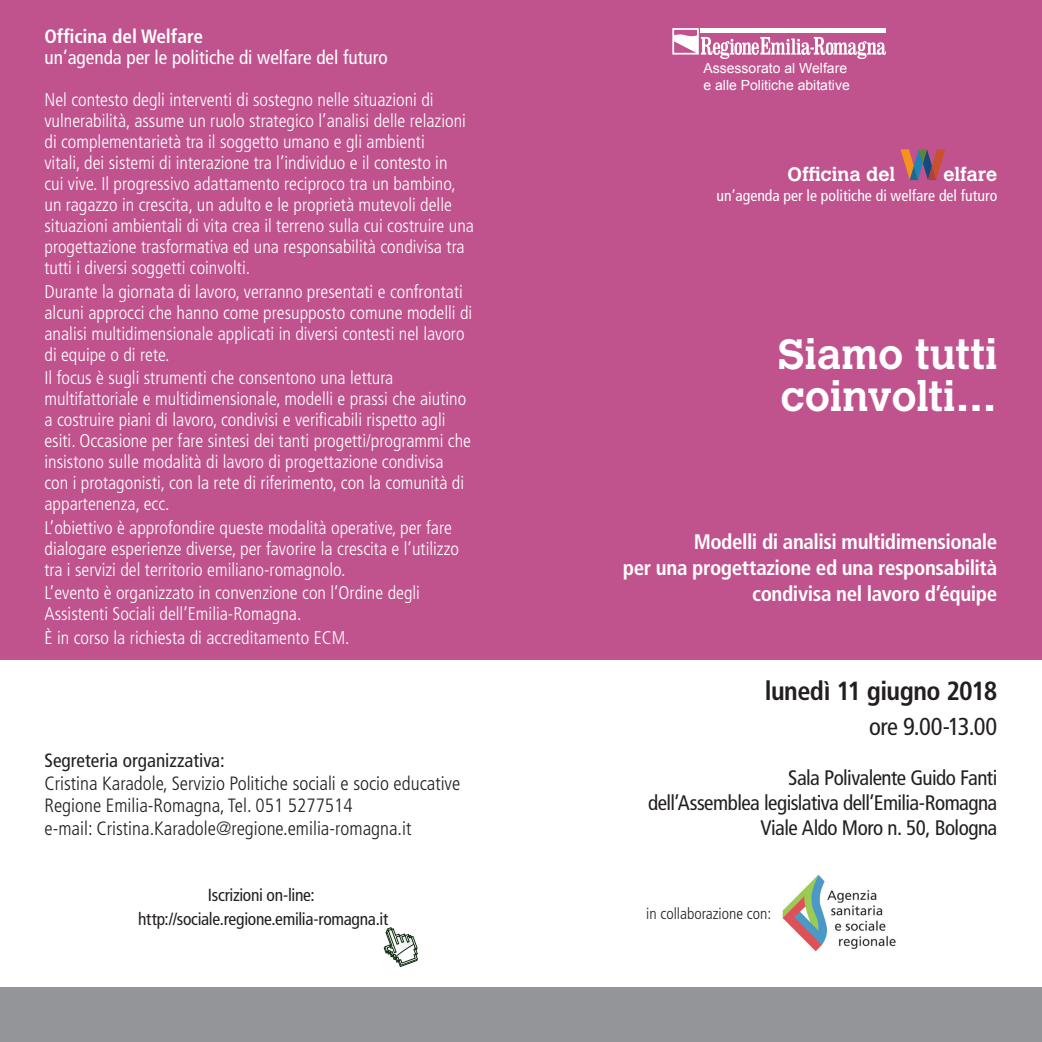
<style>
.page{position:relative;width:1042px;height:1042px;background:#fff}
.page>*{position:absolute;margin:0;border:0;box-sizing:border-box;transform-origin:0 0}
.Cover-Aperture_Cover{font:700 42px "Calvert MT Std";letter-spacing:-.005em;color:#fff}
.Cover-Aperture_Cover-2{font:700 condensed 26.25px "Frutiger LT Std";letter-spacing:-.02em;color:#231f20}
.Cover-Aperture_Cover-3{font:condensed 24.5px "Frutiger LT Std";letter-spacing:-.025em;color:#231f20}
.Cover-Aperture_Cover-4{font:700 condensed 21px/26.2px "Frutiger LT Std";letter-spacing:-.02em;color:#fff;text-align:right}
.Cover-Aperture_Cover-5{font:condensed 21px "Frutiger LT Std";letter-spacing:-.025em;color:#231f20}
.intervento{font:300 condensed 19.25px "Frutiger LT Std";color:#231f20}
.intervento-2{font:condensed 19.25px "Frutiger LT Std";color:#fff}
.intervento-3{font:condensed 19.25px "Frutiger LT Std";color:#231f20}
.intervento-4{font:700 condensed 19.25px "Frutiger LT Std";color:#fff}
.t1{font:700 19.25px "Calvert MT Std";color:#fff}
.intervento-5{font:300 condensed 18.38px/21px "Frutiger LT Std";color:#fff}
.Cover-Aperture_Cover-6{font:condensed 17.5px "Frutiger LT Std";letter-spacing:-.015em;color:#231f20}
.intervento-6{font:condensed 15.75px "Frutiger LT Std";color:#fff}
.intervento-7{font:300 condensed 15.75px "Frutiger LT Std";color:#231f20}
.t2{font:14px "Arial";color:#fff}
</style>
<div class="page">
<div style="left:0;top:0;width:1042px;height:660px;background:#c0538e"></div>
<div style="left:0;top:987px;width:1042px;height:55px;background:#939598"></div>
<svg style="left:672px;top:28px;width:214px;height:31px"></svg>
<svg style="left:383px;top:927px;width:35px;height:40px"></svg>
<svg style="left:900px;top:149px;width:45px;height:31px"></svg>
<img style="left:782px;top:874px;width:114px;height:77px">
<p class="intervento-4" style="left:44px;top:25px;width:160px">Officina del Welfare</p>
<p class="intervento-2" style="left:44px;top:46px;width:345px">un’agenda per le politiche di welfare del futuro</p>
<p class="intervento-5" style="left:44px;top:89px;width:431px">Nel contesto degli interventi di sostegno nelle situazioni di vulnerabilità, assume un ruolo strategico l’analisi delle relazioni di complementarietà tra il soggetto umano e gli ambienti<br>vitali, dei sistemi di interazione tra l’individuo e il contesto in<br>cui vive. Il progressivo adattamento reciproco tra un bambino, un ragazzo in crescita, un adulto e le proprietà mutevoli delle situazioni ambientali di vita crea il terreno sulla cui costruire una progettazione trasformativa ed una responsabilità condivisa tra tutti i diversi soggetti coinvolti.</p>
<p class="intervento-5" style="left:44px;top:281px;width:429px">Durante la giornata di lavoro, verranno presentati e confrontati alcuni approcci che hanno come presupposto comune modelli di analisi multidimensionale applicati in diversi contesti nel lavoro di equipe o di rete.</p>
<p class="intervento-5" style="left:44px;top:367px;width:428px">Il focus è sugli strumenti che consentono una lettura multifattoriale e multidimensionale, modelli e prassi che aiutino a costruire piani di lavoro, condivisi e verificabili rispetto agli esiti. Occasione per fare sintesi dei tanti progetti/programmi che insistono sulle modalità di lavoro di progettazione condivisa con i protagonisti, con la rete di riferimento, con la comunità di appartenenza, ecc.</p>
<p class="intervento-5" style="left:44px;top:517px;width:416px">L’obiettivo è approfondire queste modalità operative, per fare dialogare esperienze diverse, per favorire la crescita e l’utilizzo tra i servizi del territorio emiliano-romagnolo.</p>
<p class="intervento-5" style="left:44px;top:582px;width:377px">L’evento è organizzato in convenzione con l’Ordine degli<br>Assistenti Sociali dell’Emilia-Romagna.</p>
<p class="intervento-5" style="left:44px;top:627px;width:307px">È in corso la richiesta di accreditamento ECM.</p>
<p class="intervento-3" style="left:44px;top:749px;width:182px">Segreteria organizzativa:</p>
<p class="intervento" style="left:44px;top:772px;width:417px">Cristina Karadole, Servizio Politiche sociali e socio educative</p>
<p class="intervento" style="left:44px;top:795px;width:310px">Regione Emilia-Romagna, Tel. 051 5277514</p>
<p class="intervento" style="left:44px;top:817px;width:368px">e-mail: Cristina.Karadole@regione.emilia-romagna.it</p>
<p class="Cover-Aperture_Cover-6" style="left:208px;top:884px;width:108px">Iscrizioni on-line:</p>
<p class="Cover-Aperture_Cover-6" style="left:138px;top:909px;width:251px">http://sociale.regione.emilia-romagna.it</p>
<p class="t2" style="left:703px;top:59px;width:145px">Assessorato al Welfare</p>
<p class="t2" style="left:703px;top:76px;width:148px">e alle Politiche abitative</p>
<p class="t1" style="left:787px;top:162px;width:109px">Officina del</p>
<p class="t1" style="left:943px;top:162px;width:55px">elfare</p>
<p class="intervento-6" style="left:716px;top:186px;width:282px">un’agenda per le politiche di welfare del futuro</p>
<p class="Cover-Aperture_Cover" style="left:778px;top:328px;width:221px">Siamo tutti</p>
<p class="Cover-Aperture_Cover" style="left:780px;top:370px;width:218px">coinvolti…</p>
<p class="Cover-Aperture_Cover-4" style="left:694px;top:529px;width:305px">Modelli di analisi multidimensionale</p>
<p class="Cover-Aperture_Cover-4" style="left:623px;top:554px;width:376px">per una progettazione ed una responsabilità condivisa nel lavoro d’équipe</p>
<p class="Cover-Aperture_Cover-2" style="left:765px;top:676px;width:234px">lunedì 11 giugno 2018</p>
<p class="Cover-Aperture_Cover-3" style="left:869px;top:712px;width:129px">ore 9.00-13.00</p>
<p class="Cover-Aperture_Cover-5" style="left:788px;top:765px;width:211px">Sala Polivalente Guido Fanti</p>
<p class="Cover-Aperture_Cover-5" style="left:648px;top:790px;width:351px">dell’Assemblea legislativa dell’Emilia-Romagna</p>
<p class="Cover-Aperture_Cover-5" style="left:760px;top:815px;width:238px">Viale Aldo Moro n. 50, Bologna</p>
<p class="intervento-7" style="left:646px;top:904px;width:126px">in collaborazione con:</p>
</div>
